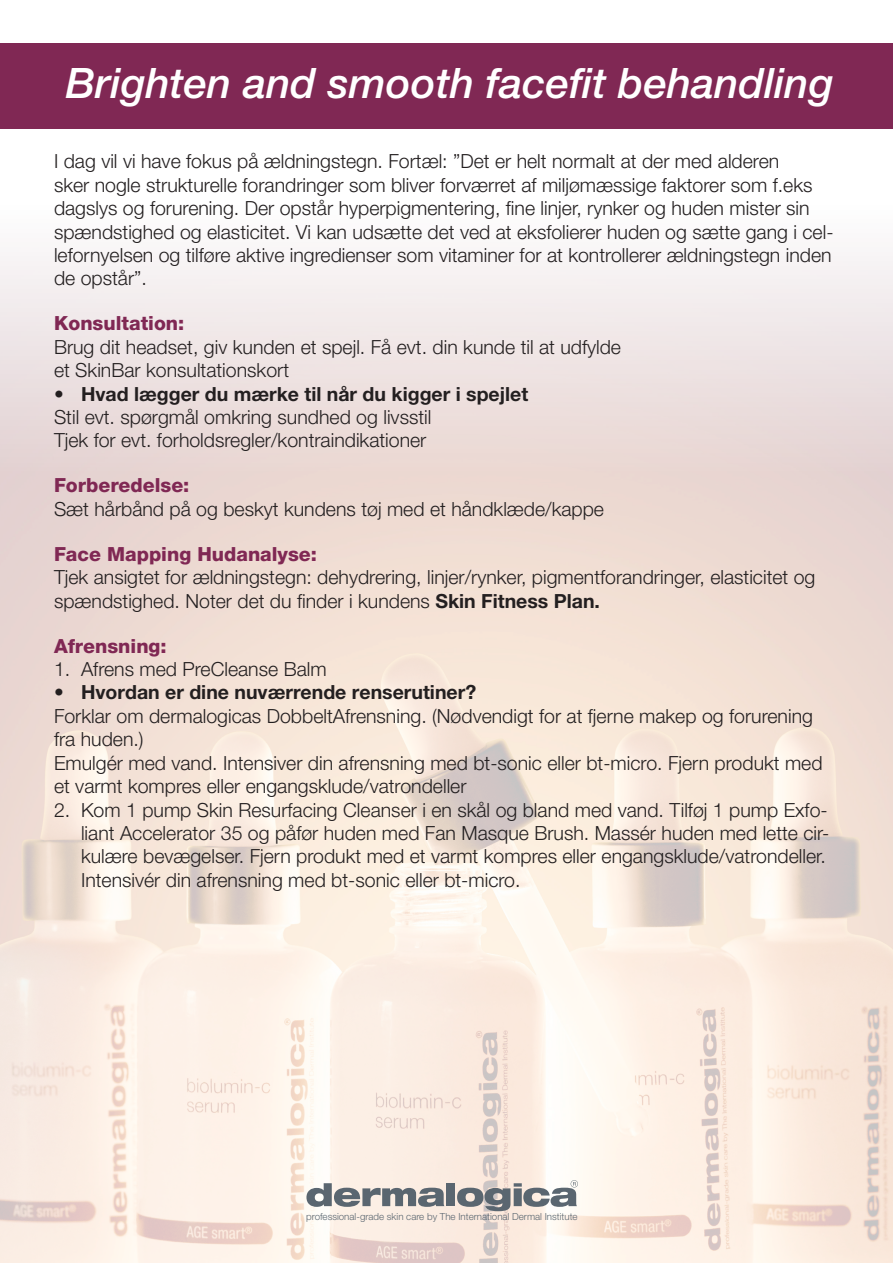
<style>
.page{position:relative;width:893px;height:1263px;background:#fff}
.page>*{position:absolute;margin:0;border:0;box-sizing:border-box;transform-origin:0 0}
.t1{font:italic 500 42px "Helvetica Neue LT Std";color:#fff}
.t2{font:300 19.5px/23.4px "Helvetica Neue";color:#231f20}
.t3{font:700 19.5px "Helvetica Neue";color:#231f20}
.t4{font:800 19.5px "Helvetica Neue";color:#802854}
.t5{font:300 9.75px "Helvetica Neue LT Std";color:#5a6670}
.s1{font-weight:700}
</style>
<div class="page">
<img style="left:0;top:256px;width:893px;height:1007px">
<div style="left:0;top:44px;width:893px;height:85px;background:#802854"></div>
<svg style="left:306px;top:1183px;width:138px;height:24px;background:#a3a4a5"></svg>
<div style="left:447px;top:1183px;width:8px;height:23px;background:#5a6670"></div>
<svg style="left:457px;top:1180px;width:121px;height:31px;background:#b0afaf"></svg>
<p class="t1" style="left:66px;top:58px;width:769px">Brighten and smooth facefit behandling</p>
<p class="t2" style="left:54px;top:149px;width:781px">I dag vil vi have fokus på ældningstegn. Fortæl: ”Det er helt normalt at der med alderen<br>sker nogle strukturelle forandringer som bliver forværret af miljømæssige faktorer som f.eks dagslys og forurening. Der opstår hyperpigmentering, fine linjer, rynker og huden mister sin spændstighed og elasticitet. Vi kan udsætte det ved at eksfolierer huden og sætte gang i cel&shy;lefornyelsen og tilføre aktive ingredienser som vitaminer for at kontrollerer ældningstegn inden de opstår”.</p>
<p class="t4" style="left:54px;top:312px;width:132px">Konsultation:</p>
<p class="t2" style="left:54px;top:335px;width:569px">Brug dit headset, giv kunden et spejl. Få evt. din kunde til at udfylde et SkinBar konsultationskort</p>
<p class="t3" style="left:54px;top:382px;width:476px">• Hvad lægger du mærke til når du kigger i spejlet</p>
<p class="t2" style="left:54px;top:405px;width:379px">Stil evt. spørgmål omkring sundhed og livsstil</p>
<p class="t2" style="left:54px;top:428px;width:374px">Tjek for evt. forholdsregler/kontraindikationer</p>
<p class="t4" style="left:54px;top:474px;width:137px">Forberedelse:</p>
<p class="t2" style="left:54px;top:497px;width:552px">Sæt hårbånd på og beskyt kundens tøj med et håndklæde/kappe</p>
<p class="t4" style="left:54px;top:542px;width:264px">Face Mapping Hudanalyse:</p>
<p class="t2" style="left:54px;top:565px;width:763px">Tjek ansigtet for ældningstegn: dehydrering, linjer/rynker, pigmentforandringer, elasticitet og spændstighed. Noter det du finder i kundens <span class="s1">Skin Fitness Plan.</span></p>
<p class="t4" style="left:54px;top:634px;width:114px">Afrensning:</p>
<p class="t2" style="left:54px;top:657px;width:274px">1. Afrens med PreCleanse Balm</p>
<p class="t3" style="left:54px;top:680px;width:424px">• Hvordan er dine nuværrende renserutiner?</p>
<p class="t2" style="left:54px;top:704px;width:760px">Forklar om dermalogicas DobbeltAfrensning. (Nødvendigt for at fjerne makep og forurening fra huden.)</p>
<p class="t2" style="left:54px;top:751px;width:770px">Emulgér med vand. Intensiver din afrensning med bt-sonic eller bt-micro. Fjern produkt med et varmt kompres eller engangsklude/vatrondeller</p>
<p class="t2" style="left:81px;top:797px;width:750px;text-indent:-27px">2. Kom 1 pump Skin Resurfacing Cleanser i en skål og bland med vand. Tilføj 1 pump Exfo&shy;liant Accelerator 35 og påfør huden med Fan Masque Brush. Massér huden med lette cir&shy;kulære bevægelser. Fjern produkt med et varmt kompres eller engangsklude/vatrondeller.<br>Intensivér din afrensning med bt-sonic eller bt-micro.</p>
<p class="t5" style="left:306px;top:1210px;width:273px">professional-grade skin care by The International Dermal Institute</p>
</div>
